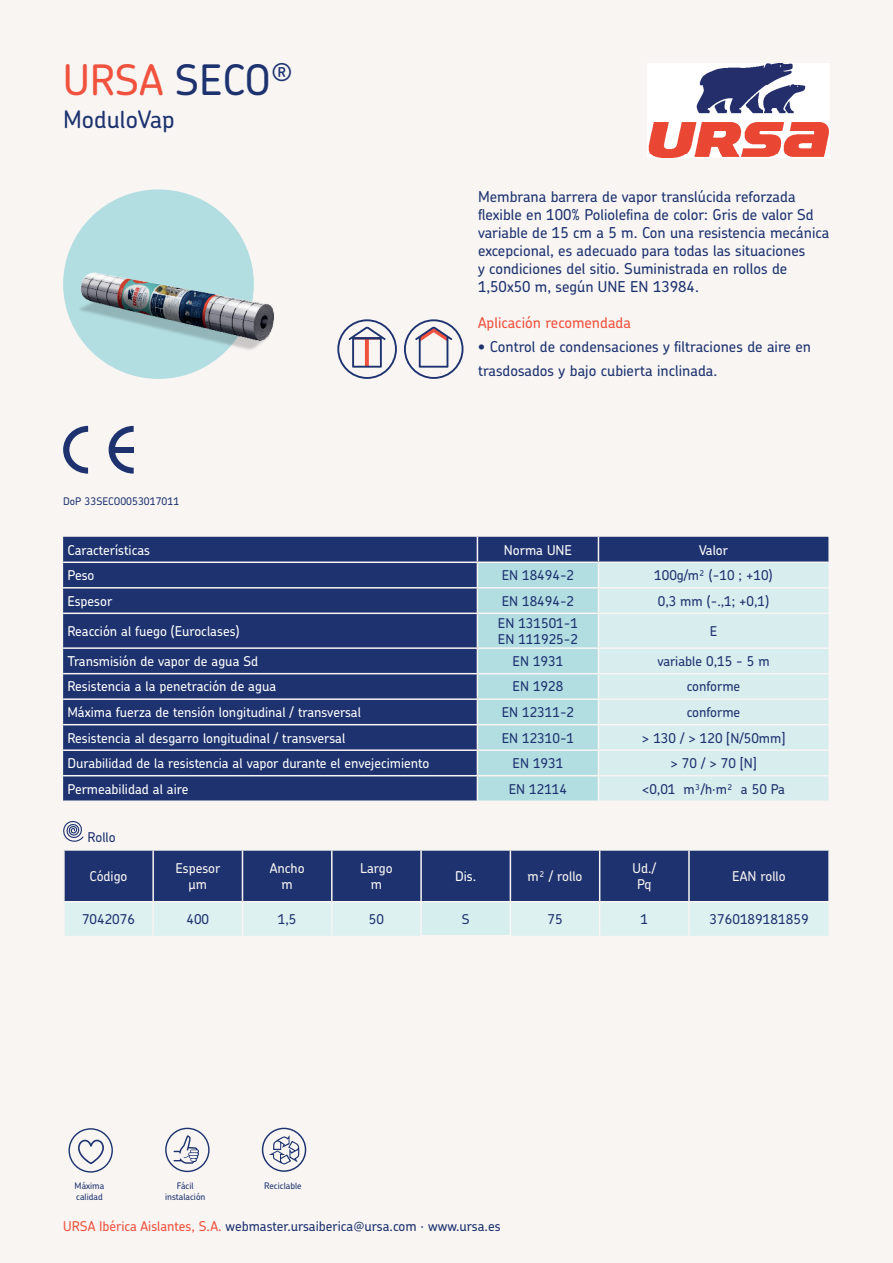
<style>
.page{position:relative;width:893px;height:1263px;background:#f8f5f3}
.page>*{position:absolute;margin:0;border:0;box-sizing:border-box;transform-origin:0 0}
.Titular_40_40_azul{font:500 42px "Chevin Pro";color:#f0523e}
.Subt_16_azul{font:500 24px "Chevin Pro";color:#1d326f}
.Parrafo_10_12_azul{font:500 15px/18px "Chevin Pro";color:#1d326f}
.Parrafo_10_12_rojo{font:500 15px "Chevin Pro";color:#f0523e}
.Tabla_blanco{font:500 13.5px "Chevin Pro";color:#fff}
.Tabla_azul{font:500 13.5px "Chevin Pro";color:#1d326f}
.Parrafo{font:500 13.5px "Chevin Pro";color:#1d326f}
.Parrafo_10_12_azul-2{font:500 13.5px "Chevin Pro";color:#f8f5f3}
.Parrafo_10_12_azul-3{font:500 13.5px "Chevin Pro";color:#1d326f}
.ventajas_8_9_6{font:500 13.5px "Chevin Pro";letter-spacing:.005em;color:#1d326f}
.Pictos_6{font:500 10.5px "Chevin Pro";color:#1d326f}
.Pictos_7{font:500 9px/10.8px "Chevin Pro";color:#1d326f}
.s1{color:#1d326f}
.s2{color:#f0523e}
</style>
<div class="page">
<img style="left:648px;top:63px;width:182px;height:95px">
<svg style="left:63px;top:426px;width:25px;height:48px"></svg>
<svg style="left:109px;top:426px;width:25px;height:48px"></svg>
<div style="left:112px;top:447px;width:21px;height:6px;background:#1d326f"></div>
<svg style="left:165px;top:1128px;width:45px;height:44px"></svg>
<svg style="left:262px;top:1128px;width:44px;height:44px"></svg>
<svg style="left:68px;top:1128px;width:45px;height:44px"></svg>
<div style="left:63px;top:189px;width:191px;height:190px;background:#b2dde1;border-radius:50%"></div>
<svg style="left:63px;top:820px;width:21px;height:22px"></svg>
<svg style="left:65px;top:851px;width:763px;height:85px;background:#65799f"></svg>
<div style="left:421px;top:902px;width:89px;height:34px;background:#d6eeee"></div>
<hr style="left:152px;top:851px;width:2px;height:50px;background:#f8f5f3">
<hr style="left:242px;top:851px;width:1px;height:50px;background:#f8f5f3">
<hr style="left:331px;top:851px;width:2px;height:50px;background:#f8f5f3">
<hr style="left:420px;top:851px;width:2px;height:50px;background:#f8f5f3">
<hr style="left:510px;top:851px;width:1px;height:50px;background:#f8f5f3">
<hr style="left:599px;top:851px;width:1px;height:50px;background:#f8f5f3">
<hr style="left:688px;top:851px;width:2px;height:50px;background:#f8f5f3">
<hr style="left:63px;top:901px;width:90px;height:1px;background:#f8f5f3">
<hr style="left:153px;top:901px;width:89px;height:1px;background:#f8f5f3">
<hr style="left:152px;top:902px;width:2px;height:34px;background:#f8f5f3">
<hr style="left:242px;top:901px;width:90px;height:1px;background:#f8f5f3">
<hr style="left:242px;top:902px;width:1px;height:34px;background:#f8f5f3">
<hr style="left:332px;top:901px;width:89px;height:1px;background:#f8f5f3">
<hr style="left:331px;top:902px;width:2px;height:34px;background:#f8f5f3">
<hr style="left:421px;top:901px;width:89px;height:1px;background:#f8f5f3">
<hr style="left:420px;top:902px;width:2px;height:33px;background:#f8f5f3">
<hr style="left:510px;top:901px;width:90px;height:1px;background:#f8f5f3">
<hr style="left:510px;top:902px;width:1px;height:33px;background:#f8f5f3">
<hr style="left:600px;top:901px;width:89px;height:1px;background:#f8f5f3">
<hr style="left:599px;top:902px;width:1px;height:34px;background:#f8f5f3">
<hr style="left:689px;top:901px;width:141px;height:1px;background:#f8f5f3">
<hr style="left:688px;top:902px;width:2px;height:34px;background:#f8f5f3">
<hr style="left:420px;top:935px;width:91px;height:1px;background:#f8f5f3">
<svg style="left:337px;top:319px;width:60px;height:60px"></svg>
<svg style="left:404px;top:319px;width:59px;height:60px"></svg>
<div style="left:63px;top:537px;width:765px;height:263px;background:#1d326f"></div>
<div style="left:599px;top:563px;width:229px;height:237px;background:#d8edee"></div>
<hr style="left:63px;top:561px;width:414px;height:2px;background:#f8f5f3">
<hr style="left:598px;top:561px;width:230px;height:2px;background:#f8f5f3">
<hr style="left:63px;top:587px;width:414px;height:1px;background:#f8f5f3">
<hr style="left:598px;top:587px;width:230px;height:1px;background:#f8f5f3">
<hr style="left:63px;top:612px;width:414px;height:2px;background:#f8f5f3">
<hr style="left:598px;top:612px;width:230px;height:2px;background:#f8f5f3">
<hr style="left:63px;top:647px;width:414px;height:2px;background:#f8f5f3">
<hr style="left:598px;top:647px;width:230px;height:2px;background:#f8f5f3">
<hr style="left:63px;top:673px;width:414px;height:1px;background:#f8f5f3">
<hr style="left:598px;top:673px;width:230px;height:1px;background:#f8f5f3">
<hr style="left:63px;top:698px;width:414px;height:2px;background:#f8f5f3">
<hr style="left:598px;top:698px;width:230px;height:2px;background:#f8f5f3">
<hr style="left:63px;top:724px;width:414px;height:1px;background:#f8f5f3">
<hr style="left:598px;top:724px;width:230px;height:1px;background:#f8f5f3">
<hr style="left:63px;top:749px;width:414px;height:2px;background:#f8f5f3">
<hr style="left:598px;top:749px;width:230px;height:2px;background:#f8f5f3">
<hr style="left:63px;top:775px;width:414px;height:1px;background:#f8f5f3">
<hr style="left:598px;top:775px;width:230px;height:1px;background:#f8f5f3">
<svg style="left:477px;top:537px;width:122px;height:263px;background:#a9cfd7"></svg>
<img style="left:63px;top:203px;width:211px;height:176px">
<p class="Titular_40_40_azul" style="left:63px;top:52px;width:231px">URSA <span class="s1">SECO</span><sup>®</sup></p>
<p class="Subt_16_azul" style="left:63px;top:103px;width:113px">ModuloVap</p>
<p class="Parrafo_10_12_azul" style="left:478px;top:187px;width:353px">Membrana barrera de vapor translúcida reforzada flexible en 100% Poliolefina de color: Gris de valor Sd variable de 15 cm a 5 m. Con una resistencia mecánica excepcional, es adecuado para todas las situaciones<br>y condiciones del sitio. Suministrada en rollos de 1,50x50 m, según UNE EN 13984.</p>
<p class="Parrafo_10_12_rojo" style="left:478px;top:312px;width:154px">Aplicación recomendada</p>
<p class="Parrafo_10_12_azul" style="left:478px;top:334px;width:334px;line-height:24px">• Control de condensaciones y filtraciones de aire en trasdosados y bajo cubierta inclinada.</p>
<p class="Pictos_6" style="left:63px;top:494px;width:118px">DoP 33SECO0053017011</p>
<p class="Tabla_blanco" style="left:67px;top:541px;width:84px">Características</p>
<p class="Tabla_blanco" style="left:504px;top:541px;width:70px">Norma UNE</p>
<p class="Tabla_blanco" style="left:699px;top:541px;width:31px">Valor</p>
<p class="Tabla_blanco" style="left:67px;top:566px;width:29px">Peso</p>
<p class="Tabla_azul" style="left:502px;top:566px;width:74px">EN 18494-2</p>
<p class="Tabla_azul" style="left:654px;top:566px;width:120px">100g/m² (-10 ; +10)</p>
<p class="Tabla_blanco" style="left:67px;top:592px;width:46px">Espesor</p>
<p class="Tabla_azul" style="left:502px;top:592px;width:74px">EN 18494-2</p>
<p class="Tabla_azul" style="left:658px;top:592px;width:113px">0,3 mm (-.,1; +0,1)</p>
<p class="Tabla_blanco" style="left:67px;top:622px;width:174px">Reacción al fuego (Euroclases)</p>
<p class="Tabla_azul" style="left:498px;top:614px;width:82px">EN 131501-1</p>
<p class="Tabla_azul" style="left:498px;top:630px;width:82px">EN 111925-2</p>
<p class="Tabla_azul" style="left:710px;top:622px;width:9px">E</p>
<p class="Tabla_blanco" style="left:67px;top:652px;width:192px">Transmisión de vapor de agua Sd</p>
<p class="Tabla_azul" style="left:513px;top:652px;width:52px">EN 1931</p>
<p class="Tabla_azul" style="left:657px;top:652px;width:114px">variable 0,15 - 5 m</p>
<p class="Tabla_blanco" style="left:67px;top:677px;width:210px">Resistencia a la penetración de agua</p>
<p class="Tabla_azul" style="left:513px;top:677px;width:52px">EN 1928</p>
<p class="Tabla_azul" style="left:687px;top:677px;width:55px">conforme</p>
<p class="Tabla_blanco" style="left:67px;top:703px;width:295px">Máxima fuerza de tensión longitudinal / transversal</p>
<p class="Tabla_azul" style="left:502px;top:703px;width:74px">EN 12311-2</p>
<p class="Tabla_azul" style="left:687px;top:703px;width:55px">conforme</p>
<p class="Tabla_blanco" style="left:67px;top:729px;width:279px">Resistencia al desgarro longitudinal / transversal</p>
<p class="Tabla_azul" style="left:502px;top:729px;width:74px">EN 12310-1</p>
<p class="Tabla_azul" style="left:642px;top:729px;width:145px">&gt; 130 / &gt; 120 [N/50mm]</p>
<p class="Tabla_blanco" style="left:67px;top:754px;width:364px">Durabilidad de la resistencia al vapor durante el envejecimiento</p>
<p class="Tabla_azul" style="left:513px;top:754px;width:52px">EN 1931</p>
<p class="Tabla_azul" style="left:670px;top:754px;width:88px">&gt; 70 / &gt; 70 [N]</p>
<p class="Tabla_blanco" style="left:67px;top:780px;width:123px">Permeabilidad al aire</p>
<p class="Tabla_azul" style="left:509px;top:780px;width:60px">EN 12114</p>
<p class="Tabla_azul" style="left:642px;top:780px;width:145px">&lt;0,01 m³/h·m² a 50 Pa</p>
<p class="Parrafo" style="left:88px;top:828px;width:30px">Rollo</p>
<p class="Parrafo_10_12_azul-2" style="left:90px;top:867px;width:39px">Código</p>
<p class="Parrafo_10_12_azul-2" style="left:175px;top:859px;width:46px">Espesor</p>
<p class="Parrafo_10_12_azul-2" style="left:189px;top:875px;width:20px">µm</p>
<p class="Parrafo_10_12_azul-2" style="left:270px;top:859px;width:36px">Ancho</p>
<p class="Parrafo_10_12_azul-2" style="left:282px;top:875px;width:13px">m</p>
<p class="Parrafo_10_12_azul-2" style="left:360px;top:859px;width:34px">Largo</p>
<p class="Parrafo_10_12_azul-2" style="left:371px;top:875px;width:13px">m</p>
<p class="Tabla_blanco" style="left:455px;top:867px;width:23px">Dis.</p>
<p class="Parrafo_10_12_azul-2" style="left:528px;top:867px;width:56px">m² / rollo</p>
<p class="Parrafo_10_12_azul-2" style="left:633px;top:859px;width:25px">Ud./</p>
<p class="Parrafo_10_12_azul-2" style="left:637px;top:875px;width:16px">Pq</p>
<p class="Parrafo_10_12_azul-2" style="left:732px;top:867px;width:55px">EAN rollo</p>
<p class="Parrafo_10_12_azul-3" style="left:82px;top:910px;width:54px">7042076</p>
<p class="Parrafo_10_12_azul-3" style="left:186px;top:910px;width:24px">400</p>
<p class="Parrafo_10_12_azul-3" style="left:278px;top:910px;width:20px">1,5</p>
<p class="Parrafo_10_12_azul-3" style="left:369px;top:910px;width:17px">50</p>
<p class="Tabla_azul" style="left:462px;top:910px;width:9px">S</p>
<p class="Parrafo_10_12_azul-3" style="left:547px;top:910px;width:17px">75</p>
<p class="Parrafo_10_12_azul-3" style="left:641px;top:910px;width:9px">1</p>
<p class="ventajas_8_9_6" style="left:709px;top:910px;width:101px">3760189181859</p>
<p class="Pictos_7" style="left:75px;top:1180px;width:31px">Máxima calidad</p>
<p class="Pictos_7" style="left:165px;top:1180px;width:42px;text-align:center">Fácil instalación</p>
<p class="Pictos_7" style="left:264px;top:1180px;width:39px">Reciclable</p>
<p class="Parrafo" style="left:63px;top:1217px;width:439px"><span class="s2">URSA Ibérica Aislantes, S.A.</span> webmaster.ursaiberica@ursa.com · www.ursa.es</p>
</div>
